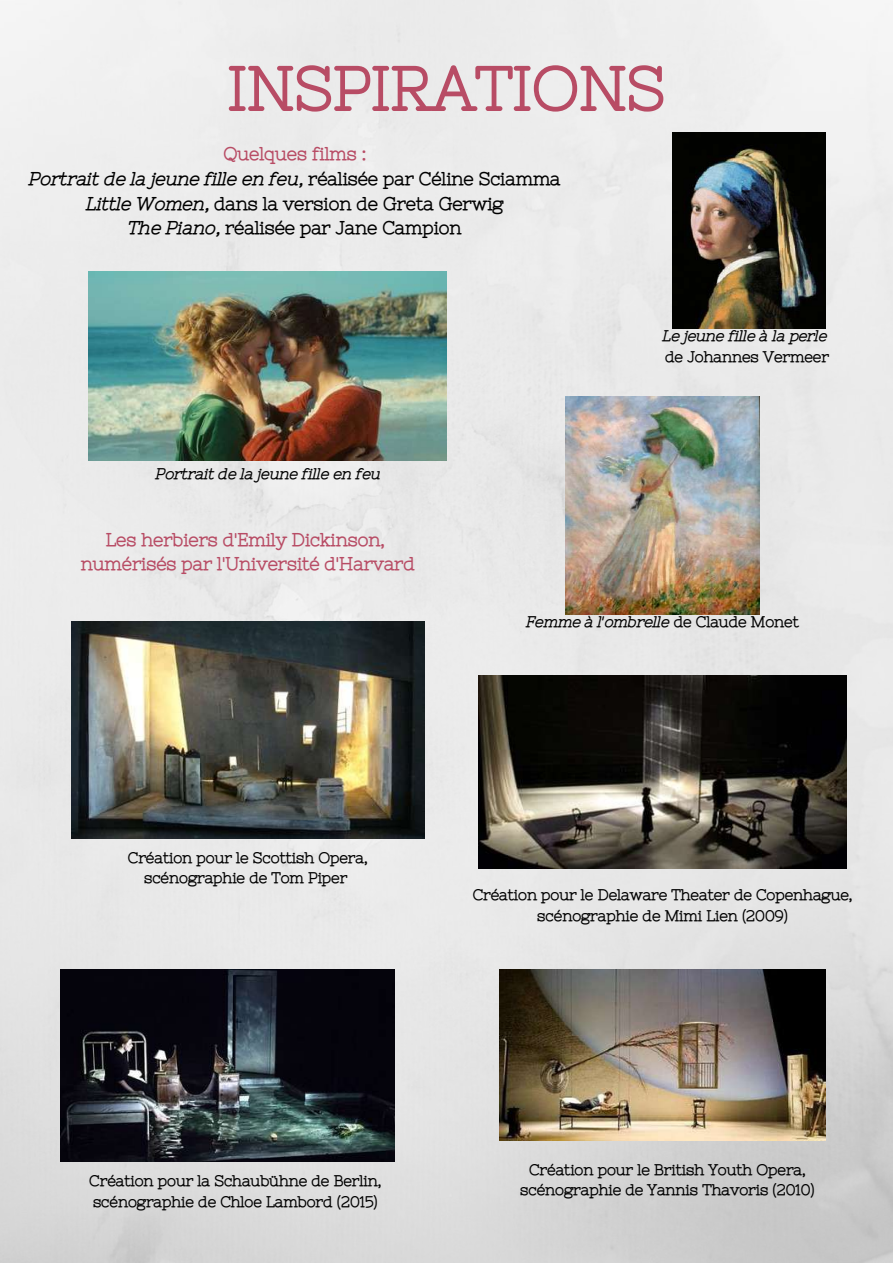
<style>
.page{position:relative;width:893px;height:1264px;background:#fff}
.page>*{position:absolute;margin:0;border:0;box-sizing:border-box;transform-origin:0 0}
.t1{font:60.15px "CA Generated";color:#b84c65}
.t2{font:18px/24.8px "CA Generated";color:#000;text-align:center}
.t3{font:18px/24.8px "CA Generated";color:#b84c65;text-align:center}
.t4{font:15px/20.2px "CA Generated";color:#000;text-align:center}
</style>
<div class="page">
<img style="left:0;top:0;width:892px;height:1262px">
<img style="left:566px;top:396px;width:193px;height:218px">
<img style="left:60px;top:969px;width:334px;height:192px">
<img style="left:478px;top:675px;width:368px;height:193px">
<img style="left:71px;top:621px;width:353px;height:217px">
<img style="left:499px;top:969px;width:326px;height:171px">
<img style="left:88px;top:271px;width:358px;height:189px">
<img style="left:672px;top:133px;width:153px;height:195px">
<h1 class="t1" style="left:227px;top:54px;width:439px">INSPIRATIONS</h1>
<p class="t3" style="left:223px;top:141px;width:144px">Quelques films :</p>
<p class="t2" style="left:29px;top:166px;width:533px">Portrait de la jeune fille en feu, réalisée par Céline Sciamma<br>Little Women, dans la version de Greta Gerwig<br>The Piano, réalisée par Jane Campion</p>
<p class="t4" style="left:156px;top:464px;width:226px">Portrait de la jeune fille en feu</p>
<p class="t3" style="left:81px;top:526px;width:335px">Les herbiers d'Emily Dickinson, numérisés par l'Université d'Harvard</p>
<p class="t4" style="left:662px;top:326px;width:168px;text-align:left">Le jeune fille à la perle de Johannes Vermeer</p>
<p class="t4" style="left:526px;top:612px;width:274px">Femme à l'ombrelle de Claude Monet</p>
<p class="t4" style="left:128px;top:847px;width:241px">Création pour le Scottish Opera, scénographie de Tom Piper</p>
<p class="t4" style="left:472px;top:884px;width:381px">Création pour le Delaware Theater de Copenhague, scénographie de Mimi Lien (2009)</p>
<p class="t4" style="left:89px;top:1170px;width:293px;text-align:left">Création pour la Schaubühne de Berlin, scénographie de Chloe Lambord (2015)</p>
<p class="t4" style="left:520px;top:1159px;width:296px">Création pour le British Youth Opera, scénographie de Yannis Thavoris (2010)</p>
</div>
